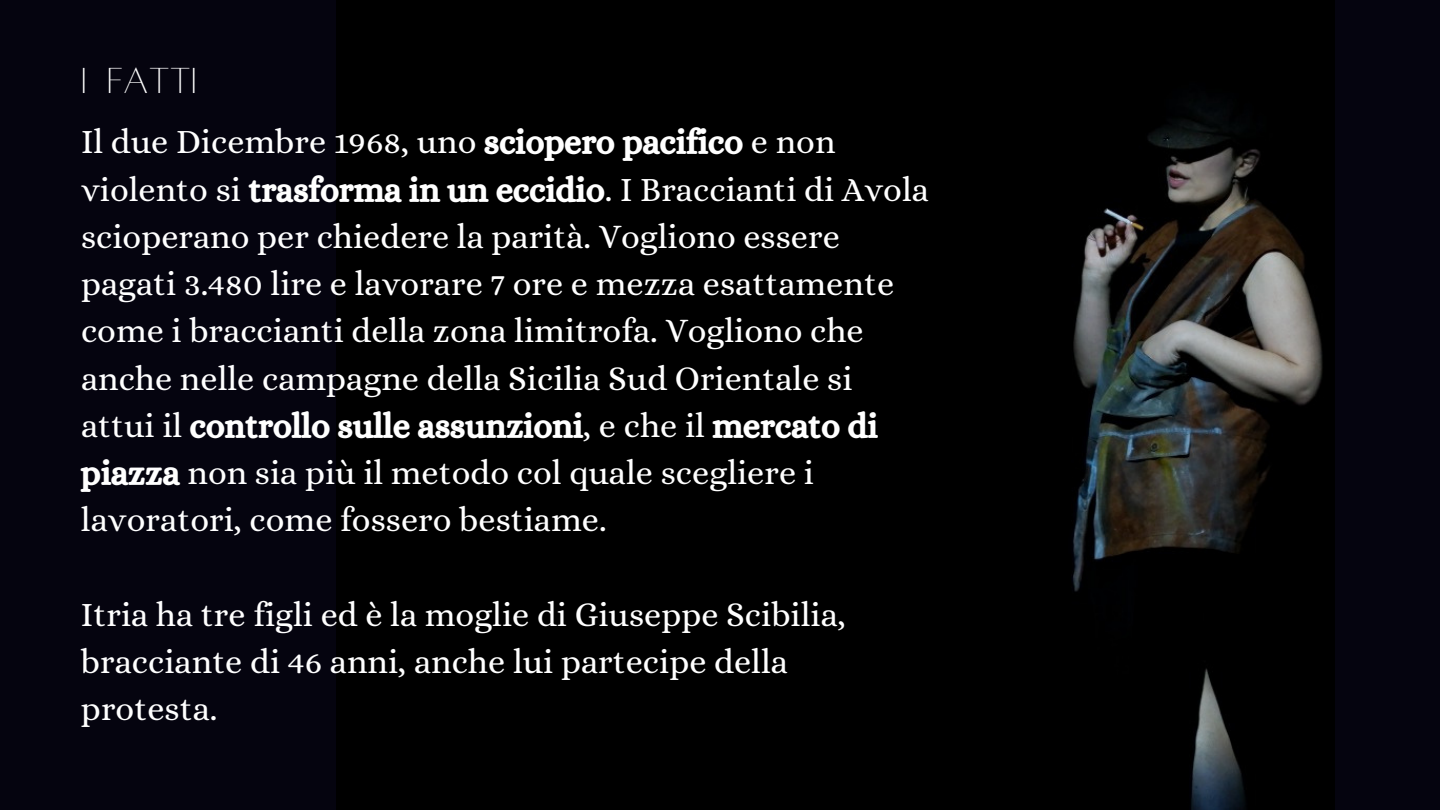
<style>
.page{position:relative;width:1440px;height:810px;background:#05040f}
.page>*{position:absolute;margin:0;border:0;box-sizing:border-box;transform-origin:0 0}
.t1{font:40px "Alta light";color:#fff}
.t2{font:34.3px/47.2px "Alice";color:#fff}
.t3{font:34.3px "CA Generated";color:#fff}
.s1{font-family:"CA Generated"}
.s2{font-family:"Alice"}
</style>
<div class="page">
<img style="left:337px;top:0;width:998px;height:810px">
<p class="t1" style="left:81px;top:59px;width:117px">I fatti</p>
<p class="t2" style="left:81px;top:120px;width:849px">Il due Dicembre 1968, uno <span class="s1">sciopero pacifico</span> e non violento si <span class="s1">trasforma in un eccidio</span>. I Braccianti di Avola scioperano per chiedere la parità. Vogliono essere pagati 3.480 lire e lavorare 7 ore e mezza esattamente come i braccianti della zona limitrofa. Vogliono che anche nelle campagne della Sicilia Sud Orientale si</p>
<p class="t3" style="left:81px;top:407px;width:798px"><span class="s2">attui il</span> controllo sulle assunzioni<span class="s2">, e che il</span> mercato di</p>
<p class="t2" style="left:81px;top:451px;width:735px"><span class="s1">piazza</span> non sia più il metodo col quale scegliere i lavoratori, come fossero bestiame.</p>
<p class="t2" style="left:81px;top:593px;width:766px">Itria ha tre figli ed è la moglie di Giuseppe Scibilia, bracciante di 46 anni, anche lui partecipe della protesta.</p>
</div>
